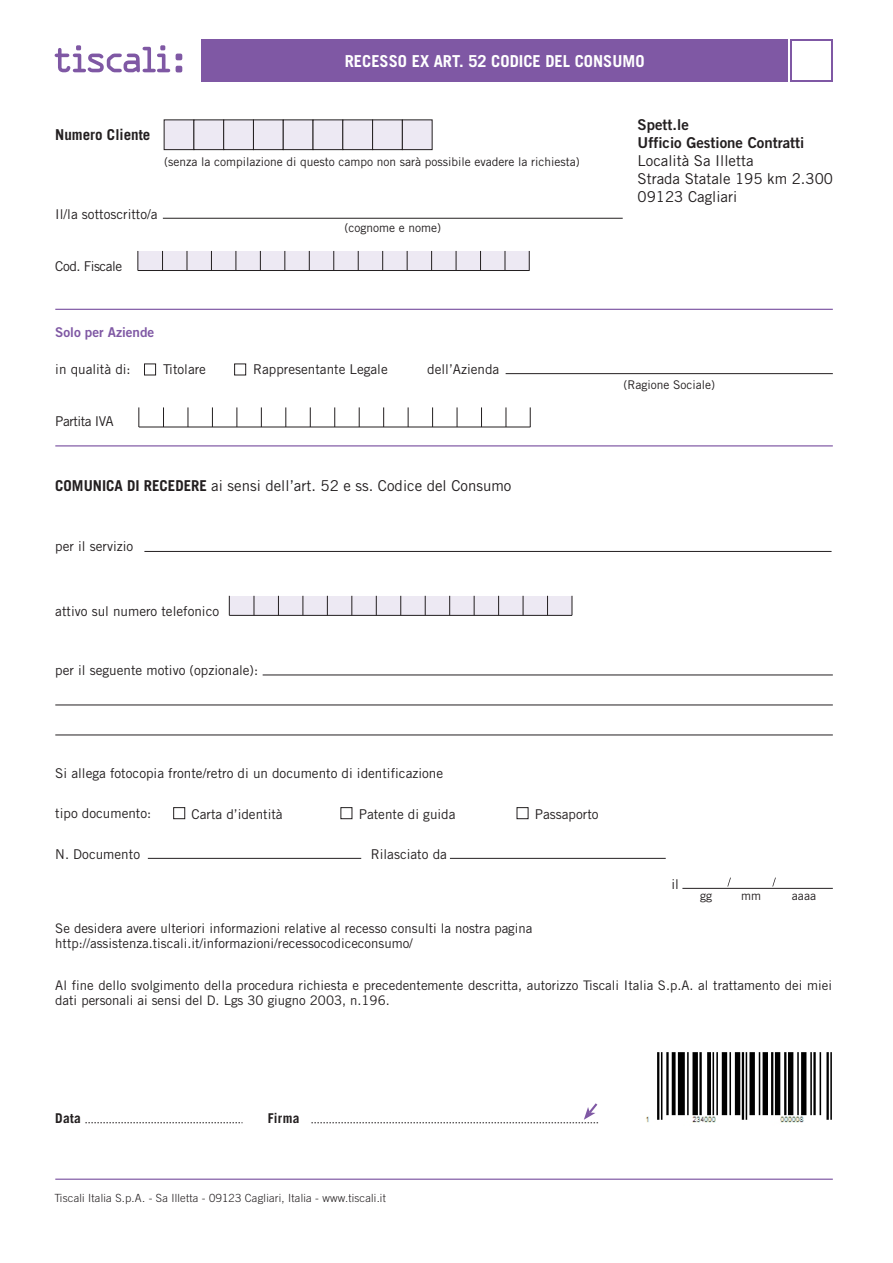
<style>
.page{position:relative;width:893px;height:1263px;background:#fff}
.page>*{position:absolute;margin:0;border:0;box-sizing:border-box;transform-origin:0 0}
.t1{font:700 16.5px "Trade Gothic";color:#fff}
.t2{font:15px/18px "Trade Gothic";color:#231f20}
.t3{font:15px/18px "Trade Gothic Bold Two";color:#231f20}
.t4{font:700 15px "Trade Gothic";color:#231f20}
.t5{font:13.5px "Trade Gothic";color:#231f20}
.t6{font:13.5px "Trade Gothic";letter-spacing:-.035em;color:#231f20}
.t7{font:13.5px "Trade Gothic Bold Two";color:#7f58a4}
.t8{font:700 13.5px "Trade Gothic";letter-spacing:.02em;color:#231f20}
.t9{font:13.2px/15px "Trade Gothic";color:#231f20}
.t10{font:12px "Trade Gothic";color:#231f20}
.t11{font:300 11.25px "Trade Gothic";letter-spacing:.02em;color:#231f20}
.s1{font-weight:700}
</style>
<div class="page">
<svg style="left:55px;top:45px;width:115px;height:27px"></svg>
<div style="left:175px;top:66px;width:7px;height:6px;background:#7f58a4;border-radius:2px"></div>
<div style="left:175px;top:54px;width:7px;height:6px;background:#7f58a4;border-radius:2px"></div>
<hr style="left:55px;top:1179px;width:777px;height:1px;background:#7f58a4">
<div style="left:164px;top:120px;width:30px;height:30px;background:#ede9f3;border:1px solid #231f20"></div>
<div style="left:194px;top:120px;width:30px;height:30px;background:#ede9f3;border:1px solid #231f20"></div>
<div style="left:223px;top:120px;width:30px;height:30px;background:#ede9f3;border:1px solid #231f20"></div>
<div style="left:253px;top:120px;width:30px;height:30px;background:#ede9f3;border:1px solid #231f20"></div>
<div style="left:283px;top:120px;width:30px;height:30px;background:#ede9f3;border:1px solid #231f20"></div>
<div style="left:313px;top:120px;width:30px;height:30px;background:#ede9f3;border:1px solid #231f20"></div>
<div style="left:342px;top:120px;width:31px;height:30px;background:#ede9f3;border:1px solid #231f20"></div>
<div style="left:372px;top:120px;width:30px;height:30px;background:#ede9f3;border:1px solid #231f20"></div>
<div style="left:402px;top:120px;width:30px;height:30px;background:#ede9f3;border:1px solid #231f20"></div>
<div style="left:144px;top:364px;width:12px;height:11px;border:1px solid #231f20"></div>
<svg style="left:505px;top:407px;width:1px;height:20px"></svg>
<svg style="left:530px;top:407px;width:1px;height:20px"></svg>
<svg style="left:481px;top:407px;width:1px;height:20px"></svg>
<svg style="left:457px;top:407px;width:1px;height:20px"></svg>
<svg style="left:432px;top:407px;width:1px;height:20px"></svg>
<svg style="left:408px;top:407px;width:1px;height:20px"></svg>
<svg style="left:383px;top:407px;width:1px;height:20px"></svg>
<svg style="left:359px;top:407px;width:1px;height:20px"></svg>
<svg style="left:334px;top:407px;width:1px;height:20px"></svg>
<svg style="left:310px;top:407px;width:1px;height:20px"></svg>
<svg style="left:285px;top:407px;width:1px;height:20px"></svg>
<svg style="left:261px;top:407px;width:1px;height:20px"></svg>
<svg style="left:237px;top:407px;width:1px;height:20px"></svg>
<svg style="left:212px;top:407px;width:1px;height:20px"></svg>
<svg style="left:188px;top:407px;width:1px;height:20px"></svg>
<svg style="left:163px;top:407px;width:1px;height:20px"></svg>
<svg style="left:139px;top:407px;width:1px;height:20px"></svg>
<hr style="left:139px;top:427px;width:391px;height:1px;background:#231f20">
<hr style="left:163px;top:218px;width:459px;height:1px;background:#231f20">
<hr style="left:505px;top:373px;width:327px;height:1px;background:#231f20">
<div style="left:138px;top:251px;width:391px;height:20px;background:#ede9f3"></div>
<svg style="left:504px;top:251px;width:1px;height:19px"></svg>
<svg style="left:529px;top:251px;width:1px;height:20px"></svg>
<svg style="left:480px;top:251px;width:1px;height:19px"></svg>
<svg style="left:456px;top:251px;width:1px;height:19px"></svg>
<svg style="left:431px;top:251px;width:1px;height:19px"></svg>
<svg style="left:407px;top:251px;width:1px;height:19px"></svg>
<svg style="left:382px;top:251px;width:1px;height:19px"></svg>
<svg style="left:358px;top:251px;width:1px;height:19px"></svg>
<svg style="left:333px;top:251px;width:1px;height:19px"></svg>
<svg style="left:309px;top:251px;width:1px;height:19px"></svg>
<svg style="left:284px;top:251px;width:1px;height:19px"></svg>
<svg style="left:260px;top:251px;width:1px;height:19px"></svg>
<svg style="left:236px;top:251px;width:1px;height:19px"></svg>
<svg style="left:211px;top:251px;width:1px;height:19px"></svg>
<svg style="left:187px;top:251px;width:1px;height:19px"></svg>
<svg style="left:162px;top:251px;width:1px;height:19px"></svg>
<svg style="left:138px;top:251px;width:1px;height:19px"></svg>
<hr style="left:138px;top:270px;width:391px;height:1px;background:#231f20">
<div style="left:234px;top:364px;width:12px;height:11px;border:1px solid #231f20"></div>
<hr style="left:55px;top:309px;width:777px;height:1px;background:#7f58a4">
<hr style="left:55px;top:445px;width:777px;height:2px;background:#7f58a4">
<hr style="left:148px;top:858px;width:213px;height:1px;background:#231f20">
<hr style="left:450px;top:858px;width:215px;height:1px;background:#231f20">
<hr style="left:682px;top:888px;width:150px;height:1px;background:#231f20">
<svg style="left:727px;top:878px;width:4px;height:9px"></svg>
<svg style="left:772px;top:878px;width:3px;height:9px"></svg>
<div style="left:173px;top:807px;width:12px;height:12px;border:1px solid #231f20"></div>
<div style="left:340px;top:807px;width:12px;height:12px;border:1px solid #231f20"></div>
<div style="left:516px;top:807px;width:12px;height:12px;border:1px solid #231f20"></div>
<hr style="left:55px;top:705px;width:777px;height:1px;background:#231f20">
<hr style="left:55px;top:735px;width:777px;height:1px;background:#231f20">
<hr style="left:262px;top:675px;width:570px;height:1px;background:#231f20">
<div style="left:229px;top:596px;width:343px;height:19px;background:#ede9f3"></div>
<svg style="left:571px;top:596px;width:1px;height:19px"></svg>
<svg style="left:547px;top:596px;width:1px;height:19px"></svg>
<svg style="left:523px;top:596px;width:1px;height:19px"></svg>
<svg style="left:498px;top:596px;width:1px;height:19px"></svg>
<svg style="left:474px;top:596px;width:1px;height:19px"></svg>
<svg style="left:449px;top:596px;width:1px;height:19px"></svg>
<svg style="left:425px;top:596px;width:1px;height:19px"></svg>
<svg style="left:400px;top:596px;width:1px;height:19px"></svg>
<svg style="left:376px;top:596px;width:1px;height:19px"></svg>
<svg style="left:351px;top:596px;width:1px;height:19px"></svg>
<svg style="left:327px;top:596px;width:1px;height:19px"></svg>
<svg style="left:302px;top:596px;width:1px;height:19px"></svg>
<svg style="left:278px;top:596px;width:1px;height:19px"></svg>
<svg style="left:254px;top:596px;width:1px;height:19px"></svg>
<svg style="left:229px;top:596px;width:1px;height:19px"></svg>
<hr style="left:229px;top:615px;width:343px;height:1px;background:#231f20">
<hr style="left:144px;top:551px;width:687px;height:1px;background:#231f20">
<div style="left:201px;top:39px;width:587px;height:43px;background:#7f58a4"></div>
<div style="left:790px;top:39px;width:42px;height:43px;background:linear-gradient(to bottom,#fff,#fff)"></div>
<div style="left:792px;top:41px;width:38px;height:39px;background:#fff"></div>
<svg style="left:85px;top:1123px;width:157px;height:1px"></svg>
<svg style="left:311px;top:1103px;width:288px;height:21px"></svg>
<img style="left:646px;top:1052px;width:186px;height:71px">
<p class="t1" style="left:345px;top:50px;width:301px">RECESSO EX ART. 52 CODICE DEL CONSUMO</p>
<p class="t4" style="left:55px;top:126px;width:97px">Numero Cliente</p>
<p class="t10" style="left:164px;top:154px;width:417px">(senza la compilazione di questo campo non sarà possibile evadere la richiesta)</p>
<p class="t3" style="left:637px;top:116px;width:168px">Spett.le<br>Ufficio Gestione Contratti</p>
<p class="t2" style="left:637px;top:152px;width:197px">Località Sa Illetta<br>Strada Statale 195 km 2.300<br>09123 Cagliari</p>
<p class="t5" style="left:55px;top:206px;width:104px">Il/la sottoscritto/a</p>
<p class="t6" style="left:55px;top:258px;width:68px">Cod. Fiscale</p>
<p class="t7" style="left:55px;top:324px;width:100px">Solo per Aziende</p>
<p class="t10" style="left:344px;top:221px;width:98px">(cognome e nome)</p>
<p class="t5" style="left:55px;top:361px;width:77px">in qualità di:</p>
<p class="t5" style="left:163px;top:361px;width:45px">Titolare</p>
<p class="t5" style="left:253px;top:361px;width:136px">Rappresentante Legale</p>
<p class="t6" style="left:55px;top:413px;width:60px">Partita IVA</p>
<p class="t5" style="left:427px;top:361px;width:74px">dell’Azienda</p>
<p class="t2" style="left:55px;top:476px;width:457px"><span class="s1">COMUNICA DI RECEDERE</span> ai sensi dell’art. 52 e ss. Codice del Consumo</p>
<p class="t5" style="left:55px;top:538px;width:79px">per il servizio</p>
<p class="t5" style="left:55px;top:603px;width:165px">attivo sul numero telefonico</p>
<p class="t5" style="left:55px;top:662px;width:204px">per il seguente motivo (opzionale):</p>
<p class="t10" style="left:623px;top:377px;width:93px">(Ragione Sociale)</p>
<p class="t5" style="left:55px;top:765px;width:389px">Si allega fotocopia fronte/retro di un documento di identificazione</p>
<p class="t5" style="left:55px;top:805px;width:97px">tipo documento:</p>
<p class="t5" style="left:191px;top:806px;width:93px">Carta d’identità</p>
<p class="t5" style="left:359px;top:806px;width:98px">Patente di guida</p>
<p class="t5" style="left:535px;top:806px;width:65px">Passaporto</p>
<p class="t5" style="left:55px;top:846px;width:86px">N. Documento</p>
<p class="t5" style="left:371px;top:846px;width:78px">Rilasciato da</p>
<p class="t5" style="left:671px;top:876px;width:9px">il</p>
<p class="t10" style="left:700px;top:888px;width:14px">gg</p>
<p class="t10" style="left:741px;top:888px;width:21px">mm</p>
<p class="t10" style="left:792px;top:888px;width:26px">aaaa</p>
<p class="t9" style="left:55px;top:921px;width:478px">Se desidera avere ulteriori informazioni relative al recesso consulti la nostra pagina http://assistenza.tiscali.it/informazioni/recessocodiceconsumo/</p>
<p class="t9" style="left:55px;top:978px;width:778px">Al fine dello svolgimento della procedura richiesta e precedentemente descritta, autorizzo Tiscali Italia S.p.A. al trattamento dei miei dati personali ai sensi del D. Lgs 30 giugno 2003, n.196.</p>
<p class="t8" style="left:55px;top:1110px;width:27px">Data</p>
<p class="t8" style="left:268px;top:1110px;width:33px">Firma</p>
<p class="t11" style="left:55px;top:1191px;width:333px">Tiscali Italia S.p.A. - Sa Illetta - 09123 Cagliari, Italia - www.tiscali.it</p>
</div>
